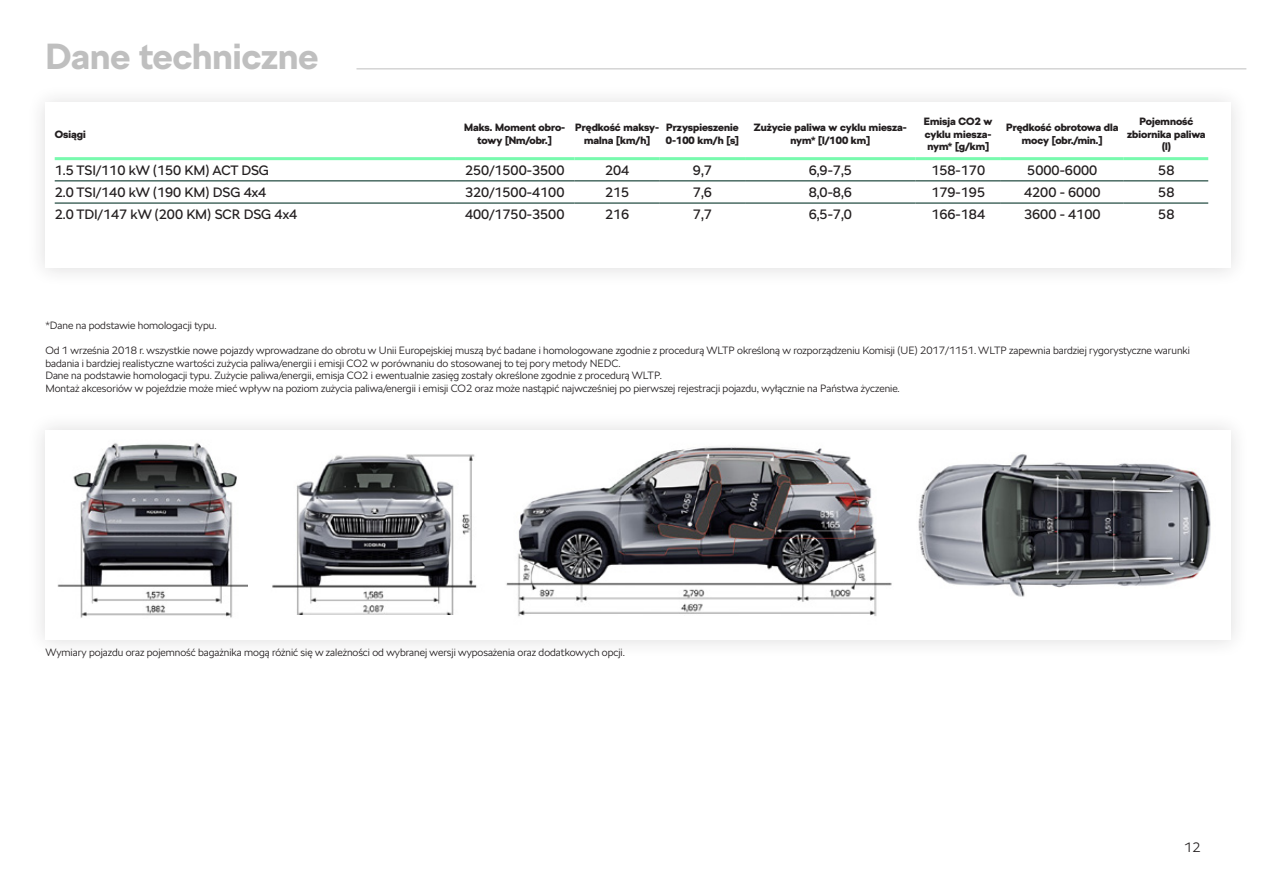
<style>
.page{position:relative;width:1263px;height:893px;background:#fff}
.page>*{position:absolute;margin:0;border:0;box-sizing:border-box;transform-origin:0 0}
._04_Subhead_17pt{font:700 36px "SKODA Next";color:#bfbfbf}
.t1{font:13.5px "SKODA Next";color:#231f20}
.t2{font:300 13.5px "SKODA Next";color:#231f20}
.t3{font:300 10.5px "SKODA Next";color:#231f20}
.t4{font:900 10.5px/12.6px "SKODA Next";color:#231f20;text-align:center}
</style>
<div class="page">
<div style="left:27px;top:83px;width:1223px;height:204px;background:#fafafa"></div>
<div style="left:45px;top:102px;width:1186px;height:166px;background:#fff"></div>
<div style="left:27px;top:411px;width:1223px;height:248px;background:#f9f9f9"></div>
<div style="left:45px;top:430px;width:1186px;height:210px;background:#fff"></div>
<hr style="left:55px;top:180px;width:400px;height:1px;background:#0e3a2f">
<hr style="left:455px;top:180px;width:119px;height:1px;background:#0e3a2f">
<hr style="left:574px;top:180px;width:86px;height:1px;background:#0e3a2f">
<hr style="left:660px;top:180px;width:85px;height:1px;background:#0e3a2f">
<hr style="left:745px;top:180px;width:170px;height:1px;background:#0e3a2f">
<hr style="left:916px;top:180px;width:85px;height:1px;background:#0e3a2f">
<hr style="left:1001px;top:180px;width:123px;height:1px;background:#0e3a2f">
<hr style="left:1124px;top:180px;width:84px;height:1px;background:#0e3a2f">
<hr style="left:55px;top:202px;width:400px;height:2px;background:#0e3a2f">
<hr style="left:455px;top:202px;width:119px;height:2px;background:#0e3a2f">
<hr style="left:574px;top:202px;width:86px;height:2px;background:#0e3a2f">
<hr style="left:660px;top:202px;width:85px;height:2px;background:#0e3a2f">
<hr style="left:745px;top:202px;width:170px;height:2px;background:#0e3a2f">
<hr style="left:916px;top:202px;width:85px;height:2px;background:#0e3a2f">
<hr style="left:1001px;top:202px;width:123px;height:2px;background:#0e3a2f">
<hr style="left:1124px;top:202px;width:84px;height:2px;background:#0e3a2f">
<hr style="left:55px;top:157px;width:400px;height:3px;background:#78faae">
<hr style="left:455px;top:157px;width:119px;height:3px;background:#78faae">
<hr style="left:574px;top:157px;width:86px;height:3px;background:#78faae">
<hr style="left:660px;top:157px;width:85px;height:3px;background:#78faae">
<hr style="left:745px;top:157px;width:170px;height:3px;background:#78faae">
<hr style="left:916px;top:157px;width:85px;height:3px;background:#78faae">
<hr style="left:1001px;top:157px;width:123px;height:3px;background:#78faae">
<hr style="left:1124px;top:157px;width:84px;height:3px;background:#78faae">
<hr style="left:356px;top:69px;width:890px;height:1px;background:#bfbfbf">
<img style="left:506px;top:446px;width:386px;height:170px">
<img style="left:918px;top:454px;width:293px;height:143px">
<img style="left:272px;top:454px;width:205px;height:160px">
<img style="left:57px;top:443px;width:190px;height:175px">
<p class="_04_Subhead_17pt" style="left:45px;top:32px;width:275px">Dane techniczne</p>
<p class="t4" style="left:55px;top:128px;width:32px">Osiągi</p>
<p class="t4" style="left:464px;top:122px;width:103px">Maks. Moment obro&shy;towy [Nm/obr.]</p>
<p class="t4" style="left:575px;top:122px;width:85px">Prędkość maksy&shy;malna [km/h]</p>
<p class="t4" style="left:666px;top:122px;width:75px;text-align:left">Przyspieszenie<br>0-100 km/h [s]</p>
<p class="t4" style="left:754px;top:122px;width:155px">Zużycie paliwa w cyklu miesza&shy;nym* [l/100 km]</p>
<p class="t4" style="left:924px;top:115px;width:70px;text-align:justify">Emisja CO2 w cyklu miesza&shy;nym* [g/km]</p>
<p class="t4" style="left:1006px;top:122px;width:114px">Prędkość obrotowa dla mocy [obr./min.]</p>
<p class="t4" style="left:1127px;top:115px;width:80px">Pojemność zbiornika paliwa (l)</p>
<p class="t1" style="left:55px;top:161px;width:216px">1.5 TSI/110 kW (150 KM) ACT DSG</p>
<p class="t1" style="left:465px;top:161px;width:101px">250/1500-3500</p>
<p class="t1" style="left:605px;top:161px;width:26px">204</p>
<p class="t1" style="left:693px;top:161px;width:20px">9,7</p>
<p class="t1" style="left:809px;top:161px;width:45px">6,9-7,5</p>
<p class="t1" style="left:931px;top:161px;width:55px">158-170</p>
<p class="t1" style="left:1027px;top:161px;width:72px">5000-6000</p>
<p class="t1" style="left:1158px;top:161px;width:18px">58</p>
<p class="t1" style="left:55px;top:183px;width:213px">2.0 TSI/140 kW (190 KM) DSG 4x4</p>
<p class="t1" style="left:465px;top:183px;width:101px">320/1500-4100</p>
<p class="t1" style="left:605px;top:183px;width:26px">215</p>
<p class="t1" style="left:693px;top:183px;width:20px">7,6</p>
<p class="t1" style="left:809px;top:183px;width:45px">8,0-8,6</p>
<p class="t1" style="left:931px;top:183px;width:55px">179-195</p>
<p class="t1" style="left:1024px;top:183px;width:78px">4200 - 6000</p>
<p class="t1" style="left:1158px;top:183px;width:18px">58</p>
<p class="t1" style="left:55px;top:205px;width:244px">2.0 TDI/147 kW (200 KM) SCR DSG 4x4</p>
<p class="t1" style="left:465px;top:205px;width:101px">400/1750-3500</p>
<p class="t1" style="left:605px;top:205px;width:26px">216</p>
<p class="t1" style="left:693px;top:205px;width:20px">7,7</p>
<p class="t1" style="left:809px;top:205px;width:45px">6,5-7,0</p>
<p class="t1" style="left:931px;top:205px;width:55px">166-184</p>
<p class="t1" style="left:1024px;top:205px;width:78px">3600 - 4100</p>
<p class="t1" style="left:1158px;top:205px;width:18px">58</p>
<p class="t3" style="left:45px;top:318px;width:173px">*Dane na podstawie homologacji typu.</p>
<p class="t3" style="left:45px;top:343px;width:1146px">Od 1 września 2018 r. wszystkie nowe pojazdy wprowadzane do obrotu w Unii Europejskiej muszą być badane i homologowane zgodnie z procedurą WLTP określoną w rozporządzeniu Komisji (UE) 2017/1151. WLTP zapewnia bardziej rygorystyczne warunki</p>
<p class="t3" style="left:45px;top:356px;width:577px">badania i bardziej realistyczne wartości zużycia paliwa/energii i emisji CO2 w porównaniu do stosowanej to tej pory metody NEDC.</p>
<p class="t3" style="left:45px;top:369px;width:618px">Dane na podstawie homologacji typu. Zużycie paliwa/energii, emisja CO2 i ewentualnie zasięg zostały określone zgodnie z procedurą WLTP.</p>
<p class="t3" style="left:45px;top:381px;width:856px">Montaż akcesoriów w pojeździe może mieć wpływ na poziom zużycia paliwa/energii i emisji CO2 oraz może nastąpić najwcześniej po pierwszej rejestracji pojazdu, wyłącznie na Państwa życzenie.</p>
<p class="t3" style="left:45px;top:645px;width:581px">Wymiary pojazdu oraz pojemność bagażnika mogą różnić się w zależności od wybranej wersji wyposażenia oraz dodatkowych opcji.</p>
<p class="t2" style="left:1184px;top:838px;width:18px">12</p>
</div>
